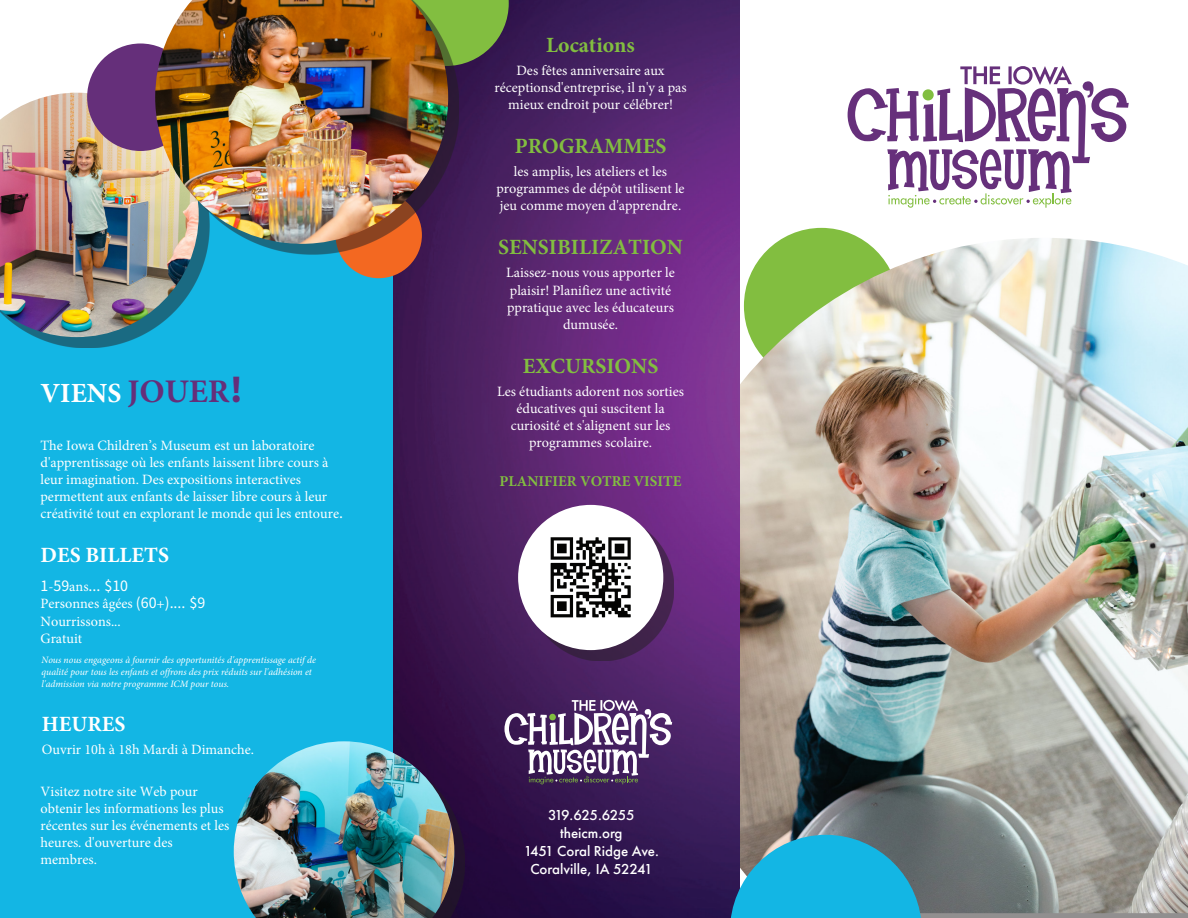
<style>
.page{position:relative;width:1188px;height:918px;background:#fff}
.page>*{position:absolute;margin:0;border:0;box-sizing:border-box;transform-origin:0 0}
.t1{font:700 27.75px "Minion Pro";color:#fff}
.t2{font:700 21.75px "Minion Pro";color:#82be40}
.t3{font:700 21.75px "Minion Pro";color:#fff}
.t4{font:500 15px "Futura PT";color:#fff}
.t5{font:700 15px "Minion Pro";color:#82be40}
.t6{font:500 15px "Futura PT";letter-spacing:-.035em;color:#fff}
.t7{font:14.25px/17.1px "Minion Pro";color:#fff;text-align:center}
.t8{font:14.25px "Noto Sans KR";color:#fff}
.t9{font:italic 9.75px/11.7px "Minion Pro";color:#fff}
.s1{font-size:33px;color:#652f7a}
.s2{font-family:"Noto Sans KR";font-weight:900;font-size:33px;color:#652f7a}
.s3{font-family:"Noto Sans KR"}
.s4{font-family:"Minion Pro"}
</style>
<div class="page">
<div style="left:744px;top:228px;width:155px;height:156px;background:#82be40;border-radius:50%"></div>
<img style="left:739px;top:238px;width:449px;height:675px">
<img style="left:392px;top:0;width:347px;height:917px">
<div style="left:0;top:169px;width:392px;height:749px;background:#13b6e4"></div>
<div style="left:0;top:103px;width:209px;height:245px;background:#231f20;opacity:.5"></div>
<img style="left:0;top:93px;width:199px;height:244px">
<div style="left:87px;top:43px;width:107px;height:108px;background:#652f7a;border-radius:50%"></div>
<div style="left:529px;top:515px;width:145px;height:146px;background:#231f20;opacity:.5"></div>
<div style="left:518px;top:505px;width:145px;height:145px;background:#fff;border-radius:50%"></div>
<img style="left:550px;top:537px;width:81px;height:81px">
<svg style="left:459px;top:0;width:50px;height:66px"></svg>
<div style="left:336px;top:192px;width:86px;height:86px;background:#f36821;border-radius:50%"></div>
<div style="left:244px;top:752px;width:221px;height:166px;background:#231f20;opacity:.5"></div>
<img style="left:234px;top:741px;width:220px;height:177px">
<svg style="left:504px;top:700px;width:168px;height:84px"></svg>
<div style="left:166px;top:0;width:293px;height:254px;background:#231f20;opacity:.5"></div>
<img style="left:155px;top:0;width:293px;height:244px">
<svg style="left:848px;top:66px;width:281px;height:142px"></svg>
<svg style="left:730px;top:835px;width:192px;height:83px"></svg>
<p class="t1" style="left:40px;top:376px;width:204px">VIENS <span class="s1">JOUER</span><span class="s2">!</span></p>
<p class="t7" style="left:40px;top:436px;width:304px;text-align:left">The Iowa Children’s Museum est un laboratoire d'apprentissage où les enfants laissent libre cours à leur imagination. Des expositions interactives permettent aux enfants de laisser libre cours à leur créativité tout en explorant le monde qui les entoure<span class="s3">.</span></p>
<p class="t3" style="left:40px;top:542px;width:130px">DES BILLETS</p>
<p class="t8" style="left:40px;top:578px;width:89px">1<span class="s4">-</span>59<span class="s4">ans</span>... $10</p>
<p class="t7" style="left:40px;top:595px;width:166px">Personnes âgées <span class="s3">(60</span>+<span class="s3">).... $9</span></p>
<p class="t7" style="left:40px;top:612px;width:82px;text-align:left">Nourrissons...<br>Gratuit</p>
<p class="t9" style="left:41px;top:654px;width:276px">Nous nous engageons à fournir des opportunités d'apprentissage actif de qualité pour tous les enfants et offrons des prix réduits sur l'adhésion et l'admission via notre programme ICM pour tous.</p>
<p class="t3" style="left:42px;top:711px;width:85px">HEURES</p>
<p class="t7" style="left:42px;top:741px;width:214px">Ouvrir 10h à 18h Mardi à Dimanche.</p>
<p class="t7" style="left:40px;top:783px;width:190px;text-align:left">Visitez notre site Web pour obtenir les informations les plus récentes sur les événements et les heures. d'ouverture des membres.</p>
<p class="t2" style="left:546px;top:32px;width:90px">Locations</p>
<p class="t7" style="left:494px;top:61px;width:194px">Des fêtes anniversaire aux réceptionsd'entreprise, il n'y a pas mieux endroit pour célébrer!</p>
<p class="t2" style="left:515px;top:133px;width:153px">PROGRAMMES</p>
<p class="t7" style="left:496px;top:163px;width:190px">les amplis, les ateliers et les programmes de dépôt utilisent le jeu comme moyen d'apprendre.</p>
<p class="t2" style="left:498px;top:234px;width:186px">SENSIBILIZATION</p>
<p class="t7" style="left:506px;top:264px;width:170px">Laissez-nous vous apporter le plaisir! Planifiez une activité ppratique avec les éducateurs dumusée.</p>
<p class="t2" style="left:523px;top:352px;width:137px">EXCURSIONS</p>
<p class="t7" style="left:497px;top:382px;width:188px">Les étudiants adorent nos sorties éducatives qui suscitent la curiosité et s'alignent sur les programmes scolaire.</p>
<p class="t5" style="left:500px;top:472px;width:183px">PLANIFIER VOTRE VISITE</p>
<p class="t6" style="left:548px;top:806px;width:88px">319.625.6255</p>
<p class="t4" style="left:560px;top:824px;width:64px">theicm.org</p>
<p class="t4" style="left:524px;top:842px;width:137px">1451 Coral Ridge Ave.</p>
<p class="t4" style="left:530px;top:860px;width:124px">Coralville, IA 52241</p>
</div>
